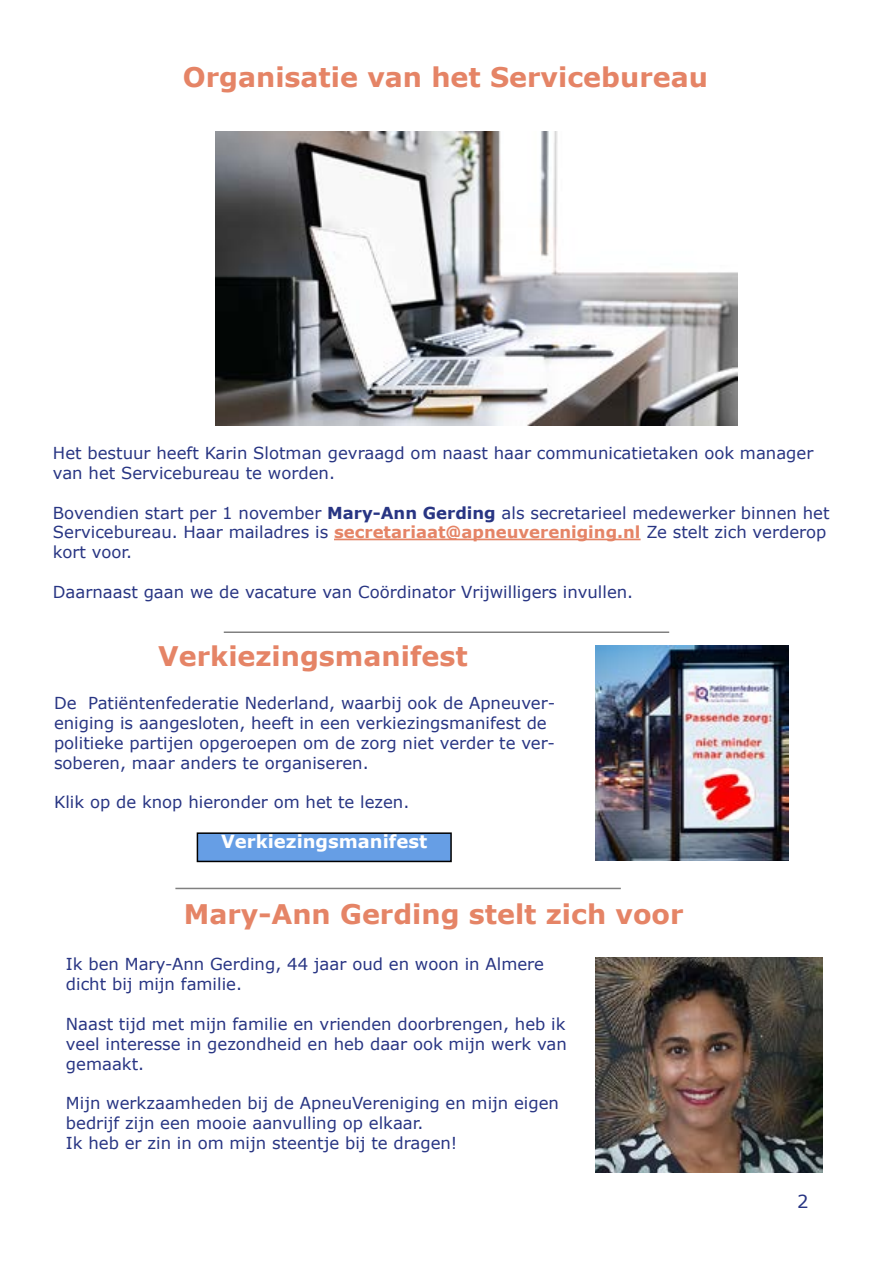
<style>
.page{position:relative;width:893px;height:1263px;background:#fff}
.page>*{position:absolute;margin:0;border:0;box-sizing:border-box;transform-origin:0 0}
.t1{font:700 27px "Verdana";color:#e58466}
.t2{font:700 18px "Verdana";color:#fff}
.t3{font:18px "Verdana";color:#283583}
.t4{font:16.5px/19.8px "Verdana";color:#283583}
.s1{font-weight:700}
.s2{font-weight:700;color:#e58466}
</style>
<div class="page">
<hr style="left:334px;top:539px;width:307px;height:1px;background:#e58466">
<img style="left:215px;top:132px;width:522px;height:293px">
<hr style="left:224px;top:631px;width:445px;height:2px;background:#808080">
<div style="left:197px;top:833px;width:254px;height:28px;background:#669ee5"></div>
<div style="left:197px;top:832px;width:255px;height:30px;border:2px solid #000"></div>
<img style="left:595px;top:646px;width:194px;height:215px">
<hr style="left:175px;top:888px;width:446px;height:1px;background:#808080">
<img style="left:595px;top:958px;width:228px;height:215px">
<h1 class="t1" style="left:183px;top:58px;width:527px">Organisatie van het Servicebureau</h1>
<p class="t4" style="left:53px;top:443px;width:762px">Het bestuur heeft Karin Slotman gevraagd om naast haar communicatietaken ook manager van het Servicebureau te worden.</p>
<p class="t4" style="left:53px;top:502px;width:778px">Bovendien start per 1 november <span class="s1">Mary-Ann Gerding</span> als secretarieel medewerker binnen het<br>Servicebureau. Haar mailadres is <span class="s2">secretariaat@apneuvereniging.nl</span> Ze stelt zich verderop kort voor.</p>
<p class="t4" style="left:53px;top:582px;width:582px">Daarnaast gaan we de vacature van Coördinator Vrijwilligers invullen.</p>
<h1 class="t1" style="left:158px;top:637px;width:311px">Verkiezingsmanifest</h1>
<p class="t4" style="left:54px;top:693px;width:503px">De Patiëntenfederatie Nederland, waarbij ook de Apneuver&shy;eniging is aangesloten, heeft in een verkiezingsmanifest de politieke partijen opgeroepen om de zorg niet verder te ver&shy;soberen, maar anders te organiseren.</p>
<p class="t4" style="left:54px;top:792px;width:357px">Klik op de knop hieronder om het te lezen.</p>
<p class="t2" style="left:221px;top:828px;width:208px">Verkiezingsmanifest</p>
<h1 class="t1" style="left:184px;top:895px;width:501px">Mary-Ann Gerding stelt zich voor</h1>
<p class="t4" style="left:66px;top:954px;width:480px">Ik ben Mary-Ann Gerding, 44 jaar oud en woon in Almere dicht bij mijn familie.</p>
<p class="t4" style="left:66px;top:1014px;width:502px;text-align:justify">Naast tijd met mijn familie en vrienden doorbrengen, heb ik veel interesse in gezondheid en heb daar ook mijn werk van gemaakt.</p>
<p class="t4" style="left:66px;top:1093px;width:495px">Mijn werkzaamheden bij de ApneuVereniging en mijn eigen bedrijf zijn een mooie aanvulling op elkaar.<br>Ik heb er zin in om mijn steentje bij te dragen!</p>
<p class="t3" style="left:797px;top:1189px;width:13px">2</p>
</div>
